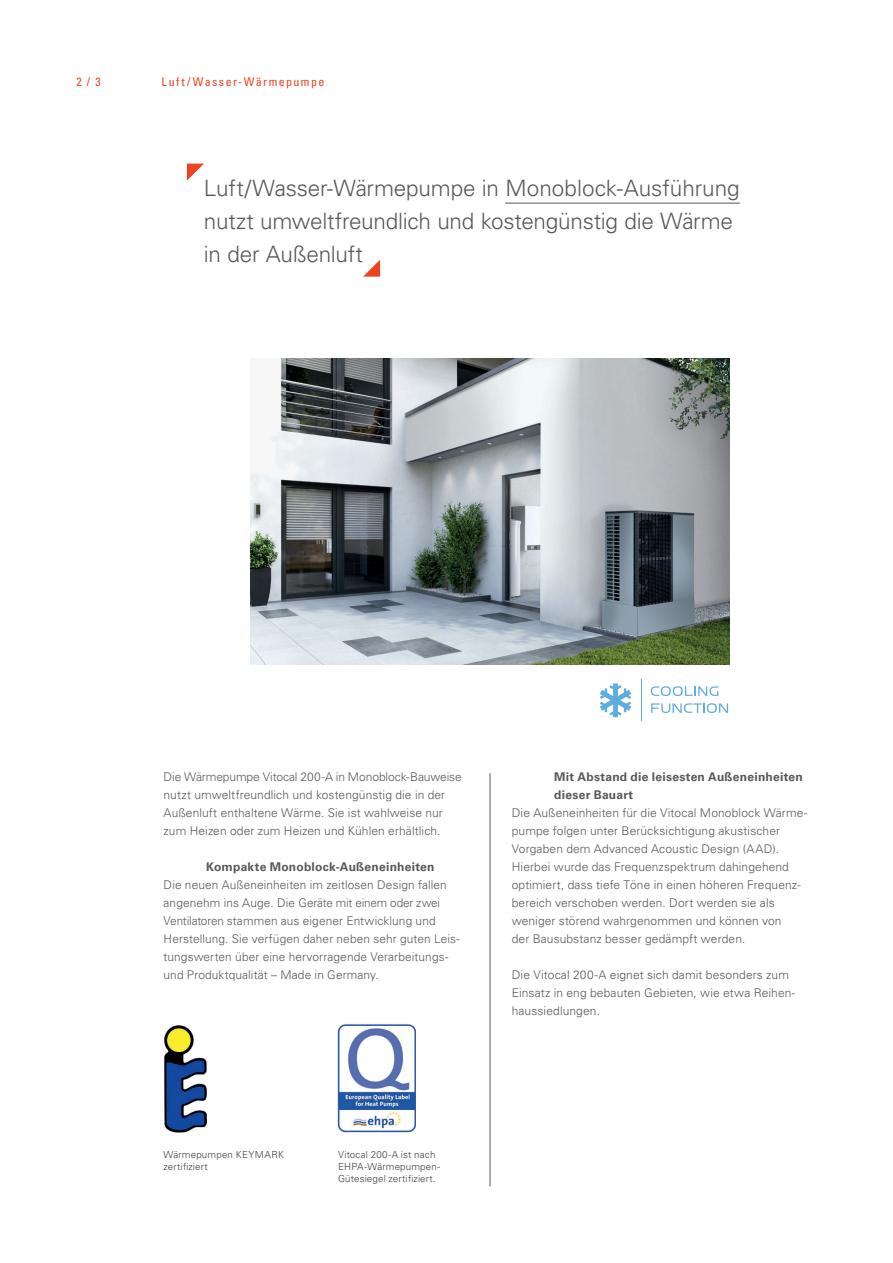
<style>
.page{position:relative;width:893px;height:1263px;background:#fff}
.page>*{position:absolute;margin:0;border:0;box-sizing:border-box;transform-origin:0 0}
.t1{font:300 22.5px/33px "Univers LTCYR 45";letter-spacing:-.01em;color:#57585a}
.t2{font:300 12px/18px "Univers LTCYR 45";letter-spacing:.01em;color:#57585a}
.t3{font:700 12px/18px "Univers LTCYR 65";letter-spacing:.02em;color:#57585a}
.t4{font:condensed 12px "Univers LTCYR 57";letter-spacing:.115em;color:#ef4222}
.t5{font:300 9.75px/12px "Univers LTCYR 45";letter-spacing:.015em;color:#3e3e3f}
</style>
<div class="page">
<img style="left:251px;top:359px;width:478px;height:306px">
<hr style="left:505px;top:203px;width:235px;height:1px;background:#57585a">
<svg style="left:187px;top:164px;width:17px;height:17px"></svg>
<svg style="left:363px;top:260px;width:17px;height:17px"></svg>
<img style="left:337px;top:1024px;width:79px;height:109px">
<img style="left:164px;top:1025px;width:43px;height:108px">
<hr style="left:490px;top:773px;width:1px;height:413px;background:#57585a">
<svg style="left:600px;top:683px;width:31px;height:34px"></svg>
<svg style="left:651px;top:686px;width:67px;height:10px"></svg>
<svg style="left:651px;top:703px;width:77px;height:10px"></svg>
<hr style="left:641px;top:679px;width:1px;height:42px;background:#5facdf">
<p class="t4" style="left:77px;top:76px;width:26px">2 / 3</p>
<p class="t4" style="left:162px;top:76px;width:164px">Luft/Wasser-Wärmepumpe</p>
<h1 class="t1" style="left:204px;top:174px;width:537px">Luft/Wasser-Wärmepumpe in Monoblock-Ausführung nutzt umweltfreundlich und kostengünstig die Wärme in der Außenluft</h1>
<p class="t2" style="left:164px;top:769px;width:300px">Die Wärmepumpe Vitocal 200-A in Monoblock-Bauweise nutzt umweltfreundlich und kostengünstig die in der Außenluft enthaltene Wärme. Sie ist wahlweise nur zum Heizen oder zum Heizen und Kühlen erhältlich.</p>
<p class="t3" style="left:206px;top:859px;width:230px">Kompakte Monoblock-Außeneinheiten</p>
<p class="t2" style="left:164px;top:877px;width:298px">Die neuen Außeneinheiten im zeitlosen Design fallen angenehm ins Auge. Die Geräte mit einem oder zwei Ventilatoren stammen aus eigener Entwicklung und Herstellung. Sie verfügen daher neben sehr guten Leis&shy;tungswerten über eine hervorragende Verarbeitungs&shy;und Produktqualität – Made in Germany.</p>
<p class="t3" style="left:554px;top:769px;width:250px">Mit Abstand die leisesten Außeneinheiten dieser Bauart</p>
<p class="t2" style="left:512px;top:805px;width:297px">Die Außeneinheiten für die Vitocal Monoblock Wärme&shy;pumpe folgen unter Berücksichtigung akustischer Vorgaben dem Advanced Acoustic Design (AAD).<br>Hierbei wurde das Frequenzspektrum dahingehend optimiert, dass tiefe Töne in einen höheren Frequenz&shy;bereich verschoben werden. Dort werden sie als weniger störend wahrgenommen und können von<br>der Bausubstanz besser gedämpft werden.</p>
<p class="t2" style="left:512px;top:967px;width:285px">Die Vitocal 200-A eignet sich damit besonders zum<br>Einsatz in eng bebauten Gebieten, wie etwa Reihen&shy;haussiedlungen.</p>
<p class="t5" style="left:164px;top:1149px;width:122px">Wärmepumpen KEYMARK zertifiziert</p>
<p class="t5" style="left:338px;top:1149px;width:104px">Vitocal 200-A ist nach<br>EHPA-Wärmepumpen-<br>Gütesiegel zertifiziert.</p>
</div>
